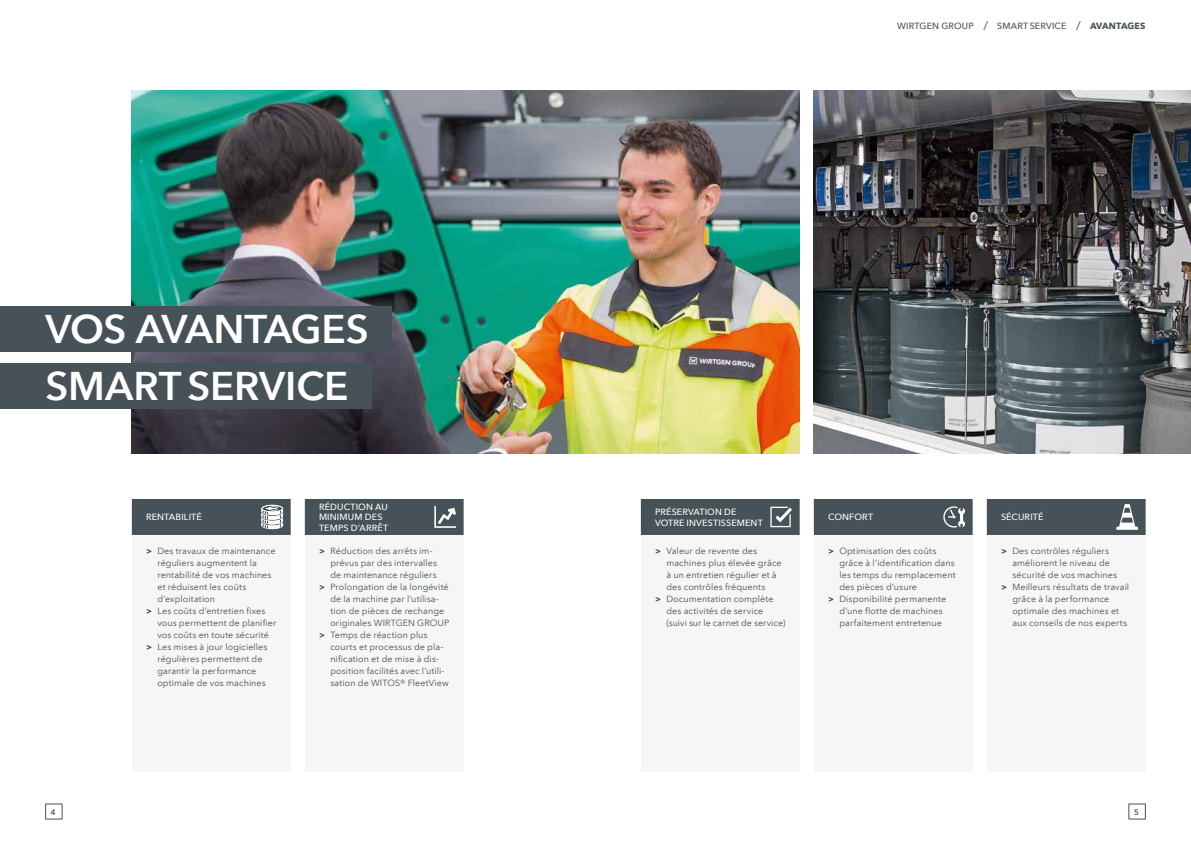
<style>
.page{position:relative;width:1191px;height:842px;background:#fff}
.page>*{position:absolute;margin:0;border:0;box-sizing:border-box;transform-origin:0 0}
.t1{font:600 40px/56.7px "Avenir Next LT Pro";letter-spacing:-.005em;color:#fff}
.t2{font:9px "Avenir Next LT Pro";letter-spacing:.01em;color:#465257}
.t3{font:500 9px/10.8px "Avenir Next LT Pro";letter-spacing:.015em;color:#fff}
.t4{font:500 9px "Avenir Next LT Pro";letter-spacing:.015em;color:#465257}
.t5{font:600 8px "Avenir Next LT Pro";color:#465257}
.s1{font-style:italic;font-size:12.6px}
.s2{font-weight:700}
</style>
<div class="page">
<div style="left:132px;top:499px;width:159px;height:272px;background:#f6f6f7"></div>
<div style="left:305px;top:499px;width:158px;height:272px;background:#f6f6f7"></div>
<div style="left:641px;top:499px;width:158px;height:272px;background:#f6f6f7"></div>
<div style="left:814px;top:499px;width:158px;height:272px;background:#f6f6f7"></div>
<div style="left:986px;top:499px;width:159px;height:272px;background:#f6f6f7"></div>
<img style="left:814px;top:91px;width:377px;height:363px">
<img style="left:132px;top:91px;width:667px;height:363px">
<div style="left:0;top:306px;width:391px;height:45px;background:#465257"></div>
<div style="left:0;top:363px;width:371px;height:45px;background:#465257"></div>
<svg style="left:132px;top:499px;width:159px;height:36px;background:#525d61"></svg>
<div style="left:305px;top:499px;width:158px;height:36px;background:#465257"></div>
<div style="left:641px;top:499px;width:158px;height:36px;background:#465257"></div>
<div style="left:814px;top:499px;width:158px;height:36px;background:#465257"></div>
<div style="left:986px;top:499px;width:159px;height:36px;background:#465257"></div>
<div style="left:45px;top:804px;width:17px;height:15px;border:1px solid #465257"></div>
<div style="left:1128px;top:804px;width:17px;height:15px;border:1px solid #465257"></div>
<h1 class="t1" style="left:45px;top:300px;width:325px">VOS AVANTAGES<br>SMART SERVICE</h1>
<p class="t4" style="left:897px;top:21px;width:250px">WIRTGEN GROUP <span class="s1">I</span> SMART SERVICE <span class="s1">I</span> <span class="s2">AVANTAGES</span></p>
<p class="t3" style="left:146px;top:512px;width:57px">RENTABILITÉ</p>
<p class="t3" style="left:319px;top:501px;width:71px">RÉDUCTION AU<br>MINIMUM DES<br>TEMPS D’ARRÊT</p>
<p class="t3" style="left:655px;top:506px;width:109px">PRÉSERVATION DE<br>VOTRE INVESTISSEMENT</p>
<p class="t3" style="left:828px;top:512px;width:47px">CONFORT</p>
<p class="t3" style="left:1001px;top:512px;width:44px">SÉCURITÉ</p>
<p class="t2" style="left:146px;top:545px;width:131px"><span class="s2">&gt;</span> Des travaux de maintenance</p>
<p class="t2" style="left:157px;top:557px;width:101px">réguliers augmentent la</p>
<p class="t2" style="left:157px;top:569px;width:116px">rentabilité de vos machines</p>
<p class="t2" style="left:157px;top:581px;width:90px">et réduisent les coûts</p>
<p class="t2" style="left:157px;top:593px;width:59px">d’exploitation</p>
<p class="t2" style="left:146px;top:605px;width:121px"><span class="s2">&gt;</span> Les coûts d’entretien fixes</p>
<p class="t2" style="left:157px;top:617px;width:120px">vous permettent de planifier</p>
<p class="t2" style="left:157px;top:629px;width:113px">vos coûts en toute sécurité</p>
<p class="t2" style="left:146px;top:641px;width:123px"><span class="s2">&gt;</span> Les mises à jour logicielles</p>
<p class="t2" style="left:157px;top:653px;width:107px">régulières permettent de</p>
<p class="t2" style="left:157px;top:665px;width:101px">garantir la performance</p>
<p class="t2" style="left:157px;top:677px;width:110px">optimale de vos machines</p>
<p class="t2" style="left:319px;top:545px;width:114px"><span class="s2">&gt;</span> Réduction des arrêts im-</p>
<p class="t2" style="left:330px;top:557px;width:108px">prévus par des intervalles</p>
<p class="t2" style="left:330px;top:569px;width:108px">de maintenance réguliers</p>
<p class="t2" style="left:319px;top:581px;width:131px"><span class="s2">&gt;</span> Prolongation de la longévité</p>
<p class="t2" style="left:330px;top:593px;width:110px">de la machine par l’utilisa-</p>
<p class="t2" style="left:330px;top:605px;width:115px">tion de pièces de rechange</p>
<p class="t2" style="left:330px;top:617px;width:121px">originales WIRTGEN GROUP</p>
<p class="t2" style="left:319px;top:629px;width:110px"><span class="s2">&gt;</span> Temps de réaction plus</p>
<p class="t2" style="left:330px;top:641px;width:114px">courts et processus de pla-</p>
<p class="t2" style="left:330px;top:653px;width:110px">nification et de mise à dis-</p>
<p class="t2" style="left:330px;top:665px;width:116px">position facilités avec l’utili-</p>
<p class="t2" style="left:330px;top:677px;width:120px">sation de WITOS® FleetView</p>
<p class="t2" style="left:655px;top:545px;width:104px"><span class="s2">&gt;</span> Valeur de revente des</p>
<p class="t2" style="left:666px;top:557px;width:117px">machines plus élevée grâce</p>
<p class="t2" style="left:666px;top:569px;width:112px">à un entretien régulier et à</p>
<p class="t2" style="left:666px;top:581px;width:100px">des contrôles fréquents</p>
<p class="t2" style="left:655px;top:593px;width:120px"><span class="s2">&gt;</span> Documentation complète</p>
<p class="t2" style="left:666px;top:605px;width:99px">des activités de service</p>
<p class="t2" style="left:666px;top:617px;width:121px">(suivi sur le carnet de service)</p>
<p class="t2" style="left:828px;top:545px;width:110px"><span class="s2">&gt;</span> Optimisation des coûts</p>
<p class="t2" style="left:839px;top:557px;width:117px">grâce à l’identification dans</p>
<p class="t2" style="left:839px;top:569px;width:118px">les temps du remplacement</p>
<p class="t2" style="left:839px;top:581px;width:79px">des pièces d’usure</p>
<p class="t2" style="left:828px;top:593px;width:120px"><span class="s2">&gt;</span> Disponibilité permanente</p>
<p class="t2" style="left:839px;top:605px;width:105px">d’une flotte de machines</p>
<p class="t2" style="left:839px;top:617px;width:104px">parfaitement entretenue</p>
<p class="t2" style="left:1001px;top:545px;width:110px"><span class="s2">&gt;</span> Des contrôles réguliers</p>
<p class="t2" style="left:1012px;top:557px;width:99px">améliorent le niveau de</p>
<p class="t2" style="left:1012px;top:569px;width:106px">sécurité de vos machines</p>
<p class="t2" style="left:1001px;top:581px;width:130px"><span class="s2">&gt;</span> Meilleurs résultats de travail</p>
<p class="t2" style="left:1012px;top:593px;width:99px">grâce à la performance</p>
<p class="t2" style="left:1012px;top:605px;width:108px">optimale des machines et</p>
<p class="t2" style="left:1012px;top:617px;width:116px">aux conseils de nos experts</p>
<p class="t5" style="left:51px;top:807px;width:6px">4</p>
<p class="t5" style="left:1134px;top:807px;width:6px">5</p>
</div>
